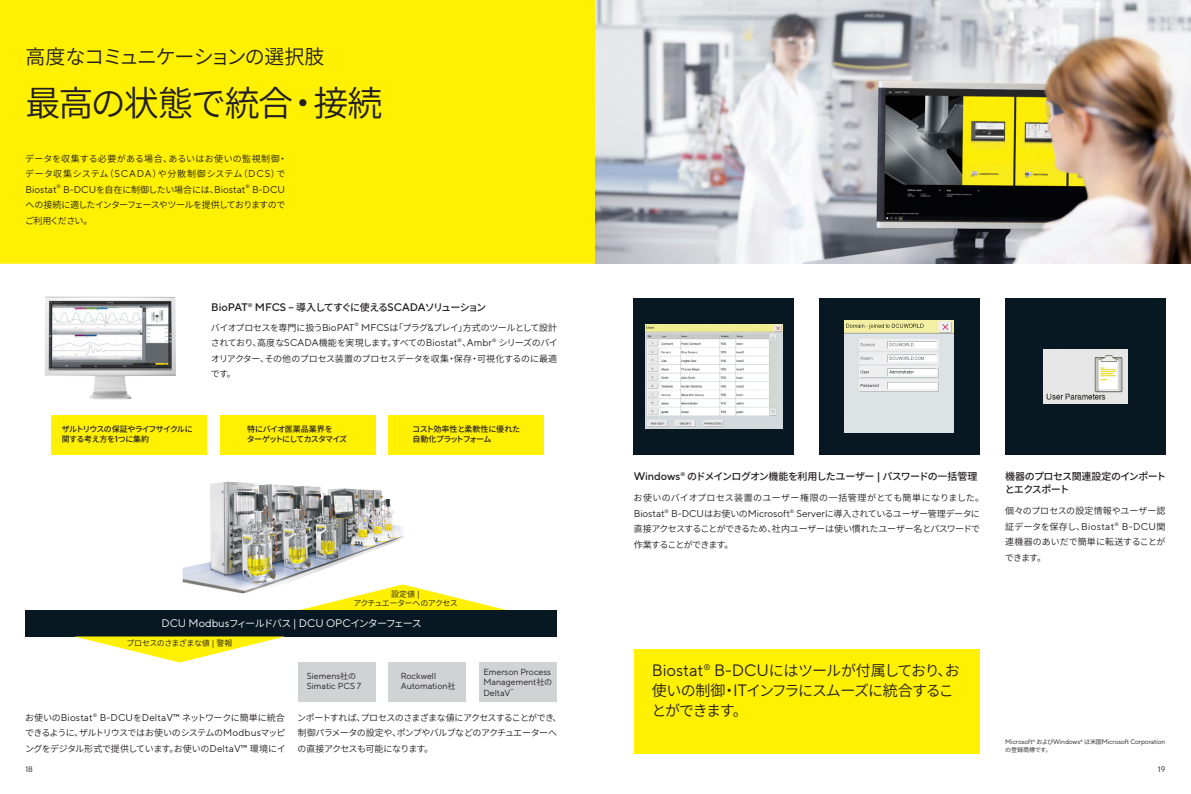
<style>
.page{position:relative;width:1191px;height:794px;background:#fff}
.page>*{position:absolute;margin:0;border:0;box-sizing:border-box;transform-origin:0 0}
.Head_01_black{font:600 35px "Noto Sans CJ Kjp";letter-spacing:-.05em;color:#231f20}
.Head_03_black{font:600 20px "Noto Sans CJ Kjp";letter-spacing:-.065em;color:#231f20}
.Head_04_black{font:600 15px/20px "Noto Sans CJ Kjp";letter-spacing:-.07em;color:#231f20}
.Body_Medium_black_wi{font:11px "TT Norms Pro";color:#fff}
.Head_05_black{font:500 10px/13px "Noto Sans CJ Kjp";letter-spacing:-.065em;color:#231f20}
.Head_05_black-2{font:500 10px "Noto Sans CJ Kjp";letter-spacing:-.14em;color:#231f20}
.t1{font:9.9px "TT Norms Pro";color:#231f20}
.t2{font:9.9px "TT Norms Pro";letter-spacing:.035em;color:#231f20}
.t3{font:600 9px/15.5px "Noto Sans CJ Kjp";letter-spacing:-.03em;color:#231f20;text-align:justify}
.t4{font:600 9px/15.5px "Noto Sans CJ Kjp";letter-spacing:-.065em;color:#231f20}
.t5{font:600 9px/15.5px "Noto Sans CJ Kjp";letter-spacing:-.06em;color:#231f20}
.t6{font:600 9px/15.5px "Noto Sans CJ Kjp";letter-spacing:.03em;color:#231f20}
.t7{font:600 9px/15.5px "Noto Sans CJ Kjp";letter-spacing:-.075em;color:#231f20}
.t8{font:600 9px "Noto Sans CJ Kjp";letter-spacing:.035em;color:#231f20}
.t9{font:600 9px/15.5px "Noto Sans CJ Kjp";letter-spacing:-.005em;color:#231f20}
.t10{font:600 9px "Noto Sans CJ Kjp";letter-spacing:-.01em;color:#231f20}
.Caption_8pt_without{font:8.8px/10.4px "TT Norms Pro";color:#231f20}
.Caption_8pt_Medium_w{font:500 8px/10.4px "Noto Sans CJ Kjp";letter-spacing:-.065em;color:#231f20}
.Caption_8pt_without-2{font:600 8px "Noto Sans CJ Kjp";letter-spacing:-.06em;color:#231f20}
.Caption_8pt_without-3{font:600 8px "Noto Sans CJ Kjp";letter-spacing:-.085em;color:#231f20}
.Caption_8pt_Medium_w-2{font:500 8px "Noto Sans CJ Kjp";letter-spacing:-.1em;color:#231f20}
.Caption_8pt_Medium_w-3{font:500 8px "Noto Sans CJ Kjp";letter-spacing:-.01em;color:#231f20}
.t11{font:8px "TT Norms Pro";color:#231f20}
.Footnote_6pt{font:6.6px "TT Norms Pro";letter-spacing:-.015em;color:#231f20}
.Footnote_6pt-2{font:600 6px "Noto Sans CJ Kjp";letter-spacing:-.01em;color:#231f20}
.s1{font-family:"TT Norms Pro";font-weight:400;font-size:9.9px}
.s2{font-family:"Noto Sans CJ Kjp";font-weight:600;font-size:9px}
.s3{font-family:"TT Norms Pro";font-size:8.8px}
.s4{font-family:"TT Norms Pro";font-size:11px}
.s5{font-family:"TT Norms Pro";font-weight:400;font-size:8.8px}
.s6{font-family:"Noto Sans CJ Kjp";font-weight:600;font-size:10px}
.s7{font-family:"Noto Sans CJ Kjp";font-weight:600;font-size:8px}
.s8{font-family:"TT Norms Pro";font-weight:400;font-size:16.5px}
.s9{font-family:"Noto Sans CJ Kjp";font-weight:600;font-size:6px}
</style>
<div class="page">
<div style="left:0;top:0;width:595px;height:264px;background:#fff101"></div>
<div style="left:634px;top:298px;width:160px;height:156px;background:#071822"></div>
<div style="left:819px;top:298px;width:160px;height:156px;background:#071822"></div>
<div style="left:1005px;top:298px;width:160px;height:156px;background:#071822"></div>
<img style="left:45px;top:296px;width:131px;height:103px">
<img style="left:595px;top:0;width:596px;height:264px">
<img style="left:844px;top:320px;width:110px;height:112px">
<img style="left:645px;top:324px;width:137px;height:104px">
<img style="left:1043px;top:349px;width:84px;height:54px">
<img style="left:183px;top:482px;width:221px;height:111px">
<div style="left:51px;top:415px;width:156px;height:39px;background:#fff101"></div>
<div style="left:388px;top:662px;width:78px;height:39px;background:#d1d2d4"></div>
<div style="left:479px;top:662px;width:78px;height:39px;background:#d1d2d4"></div>
<div style="left:298px;top:662px;width:78px;height:39px;background:#d1d2d4"></div>
<svg style="left:298px;top:584px;width:208px;height:26px"></svg>
<div style="left:26px;top:610px;width:531px;height:26px;background:#071822"></div>
<svg style="left:74px;top:636px;width:211px;height:26px"></svg>
<div style="left:220px;top:415px;width:156px;height:39px;background:#fff101"></div>
<div style="left:388px;top:415px;width:156px;height:39px;background:#fff101"></div>
<div style="left:634px;top:649px;width:345px;height:104px;background:#fff101"></div>
<p class="Head_03_black" style="left:26px;top:46px;width:300px">高度なコミュニケーションの選択肢</p>
<p class="Head_01_black" style="left:26px;top:84px;width:358px">最高の状態で統合・接続</p>
<p class="t6" style="left:25px;top:151px;width:263px">データを収集する必要がある場合、あるいはお使いの監視制御・データ収集システム（<span class="s1">SCADA</span>）や分散制御システム（<span class="s1">DCS</span>）で</p>
<p class="t1" style="left:26px;top:182px;width:261px">Biostat<sup>®</sup> B-DCU<span class="s2">を自在に制御したい場合には、</span>Biostat<sup>®</sup> B-DCU</p>
<p class="t7" style="left:25px;top:197px;width:262px">への接続に適したインターフェースやツールを提供しておりますのでご利用ください。</p>
<p class="Caption_8pt_Medium_w" style="left:62px;top:423px;width:132px">ザルトリウスの保証やライフサイクルに関する考え方を<span class="s3">1</span>つに集約</p>
<p class="Head_05_black-2" style="left:211px;top:302px;width:276px"><span class="s4">BioPAT</span><sup>®</sup> <span class="s4">MFCS –</span> 導入してすぐに使える<span class="s4">SCADA</span>ソリューション</p>
<p class="t3" style="left:211px;top:320px;width:348px">バイオプロセスを専門に扱う<span class="s1">BioPAT</span><sup>®</sup> <span class="s1">MFCS</span>は「プラグ<span class="s1">&amp;</span>プレイ」方式のツールとして設計されており、高度な<span class="s1">SCADA</span>機能を実現します。すべての<span class="s1">Biostat</span><sup>®</sup>、<span class="s1">Ambr</span><sup>®</sup> シリーズのバイオリアクター、その他のプロセス装置のプロセスデータを収集・保存・可視化するのに最適です。</p>
<p class="Caption_8pt_Medium_w-3" style="left:247px;top:424px;width:87px">特にバイオ医薬品業界を</p>
<p class="Caption_8pt_Medium_w-2" style="left:247px;top:434px;width:102px">ターゲットにしてカスタマイズ</p>
<p class="Caption_8pt_Medium_w" style="left:412px;top:423px;width:109px">コスト効率性と柔軟性に優れた自動化プラットフォーム</p>
<p class="Caption_8pt_without-2" style="left:391px;top:590px;width:30px">設定値 <span class="s5">|</span></p>
<p class="Caption_8pt_without-3" style="left:353px;top:599px;width:106px">アクチュエーターへのアクセス</p>
<p class="Body_Medium_black_wi" style="left:161px;top:615px;width:262px">DCU Modbus<span class="s6">フィールドバス</span> | DCU OPC<span class="s6">インターフェース</span></p>
<p class="Caption_8pt_without-2" style="left:126px;top:639px;width:107px">プロセスのさまざまな値 <span class="s5">|</span> 警報</p>
<p class="Caption_8pt_without" style="left:307px;top:669px;width:56px">Siemens<span class="s7">社の<br></span>Simatic PCS 7</p>
<p class="Caption_8pt_without" style="left:401px;top:669px;width:37px">Rockwell</p>
<p class="Caption_8pt_without" style="left:401px;top:680px;width:56px">Automation<span class="s7">社</span></p>
<p class="Caption_8pt_without" style="left:483px;top:666px;width:69px">Emerson Process</p>
<p class="Caption_8pt_without" style="left:483px;top:676px;width:70px">Management<span class="s7">社の</span></p>
<p class="Caption_8pt_without" style="left:483px;top:686px;width:32px">DeltaV<sup>™</sup></p>
<p class="t1" style="left:25px;top:710px;width:261px"><span class="s2">お使いの</span>Biostat<sup>®</sup> B-DCU<span class="s2">を</span>DeltaV™ <span class="s2">ネットワークに簡単に統合</span></p>
<p class="t4" style="left:25px;top:725px;width:262px">できるように、ザルトリウスではお使いのシステムの<span class="s1">Modbus</span>マッピングをデジタル形式で提供しています。お使いの<span class="s1">DeltaV™</span> 環境にイ</p>
<p class="t5" style="left:297px;top:710px;width:266px">ンポートすれば、プロセスのさまざまな値にアクセスすることができ、制御パラメータの設定や、ポンプやバルブなどのアクチュエーターへの直接アクセスも可能になります。</p>
<p class="Head_05_black" style="left:634px;top:470px;width:345px"><span class="s4">Windows</span><sup>®</sup> のドメインログオン機能を利用したユーザー <span class="s4">|</span> パスワードの一括管理</p>
<p class="t8" style="left:633px;top:493px;width:352px">お使いのバイオプロセス装置のユーザー権限の一括管理がとても簡単になりました。</p>
<p class="t1" style="left:634px;top:506px;width:348px">Biostat<sup>®</sup> B-DCU<span class="s2">はお使いの</span>Microsoft<sup>®</sup> Server<span class="s2">に導入されているユーザー管理データに</span></p>
<p class="t4" style="left:634px;top:521px;width:348px">直接アクセスすることができるため、社内ユーザーは使い慣れたユーザー名とパスワードで作業することができます。</p>
<p class="Head_05_black" style="left:1005px;top:470px;width:163px">機器のプロセス関連設定のインポートとエクスポート</p>
<p class="t10" style="left:1005px;top:506px;width:162px">個々のプロセスの設定情報やユーザー認</p>
<p class="t2" style="left:1005px;top:519px;width:162px"><span class="s2">証データを保存し、</span>Biostat<sup>®</sup> B-DCU<span class="s2">関</span></p>
<p class="t9" style="left:1005px;top:534px;width:162px">連機器のあいだで簡単に転送することができます。</p>
<p class="Head_04_black" style="left:651px;top:660px;width:310px"><span class="s8">Biostat</span><sup>®</sup> <span class="s8">B-DCU</span>にはツールが付属しており、お使いの制御・<span class="s8">IT</span>インフラにスムーズに統合することができます。</p>
<p class="Footnote_6pt" style="left:1005px;top:737px;width:162px">Microsoft<sup>®</sup> <span class="s9">および</span>Windows<sup>®</sup> <span class="s9">は米国</span>Microsoft Corporation</p>
<p class="Footnote_6pt-2" style="left:1005px;top:746px;width:48px">の登録商標です。</p>
<p class="t11" style="left:26px;top:764px;width:9px">18</p>
<p class="t11" style="left:1158px;top:764px;width:9px">19</p>
</div>
